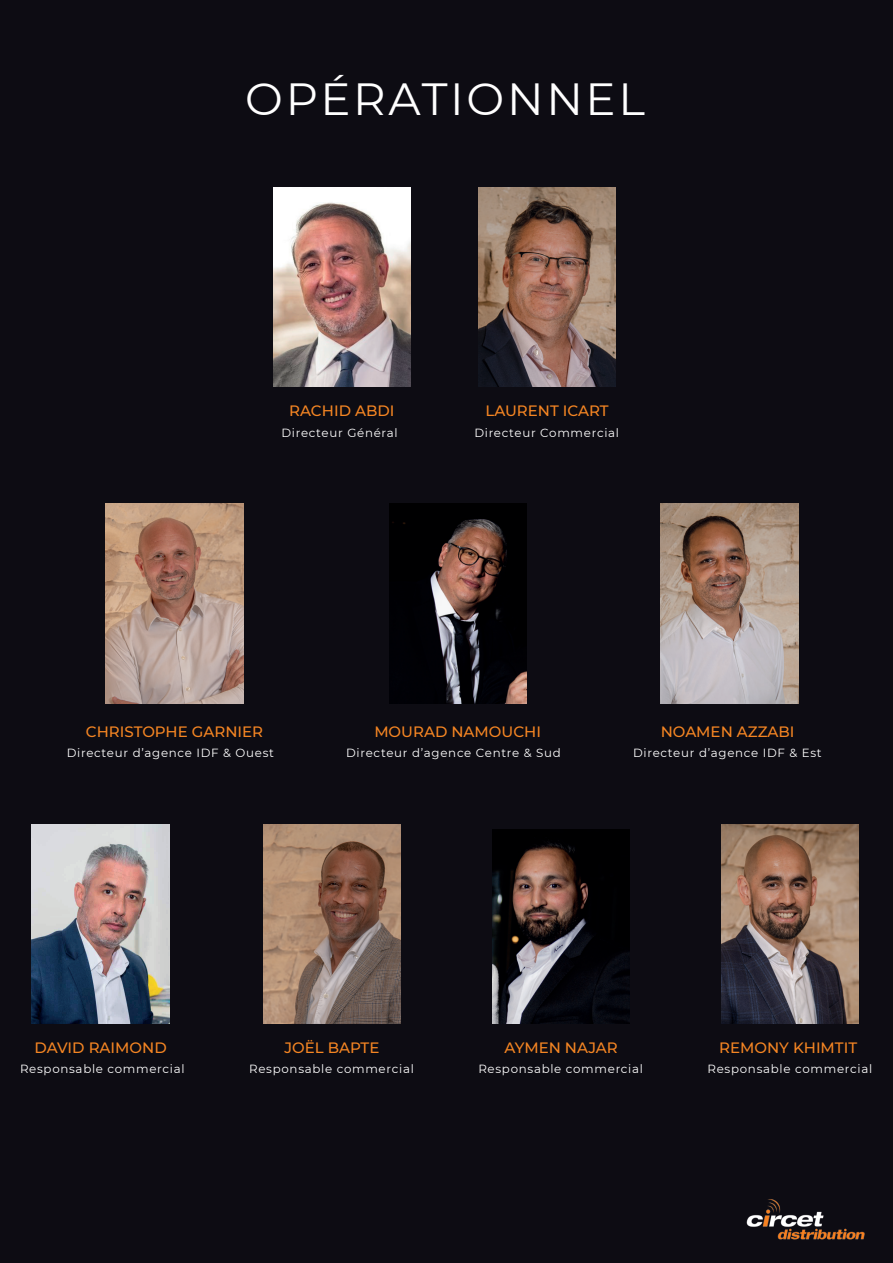
<style>
.page{position:relative;width:893px;height:1263px;background:#0d0c13}
.page>*{position:absolute;margin:0;border:0;box-sizing:border-box;transform-origin:0 0}
.t1{font:45px "Montserrat";letter-spacing:.06em;color:#fff}
.t2{font:500 15px "Montserrat";color:#f48523}
.t3{font:11.85px "Montserrat";letter-spacing:.06em;color:#fff}
</style>
<div class="page">
<img style="left:746px;top:1199px;width:119px;height:41px">
<img style="left:273px;top:187px;width:138px;height:199px">
<img style="left:478px;top:187px;width:138px;height:199px">
<img style="left:106px;top:504px;width:137px;height:199px">
<img style="left:389px;top:504px;width:137px;height:199px">
<img style="left:661px;top:504px;width:137px;height:199px">
<img style="left:32px;top:824px;width:137px;height:200px">
<img style="left:263px;top:824px;width:138px;height:200px">
<img style="left:492px;top:829px;width:138px;height:195px">
<img style="left:722px;top:824px;width:137px;height:200px">
<h1 class="t1" style="left:245px;top:68px;width:401px">OPÉRATIONNEL</h1>
<p class="t2" style="left:289px;top:401px;width:107px">RACHID ABDI</p>
<p class="t3" style="left:281px;top:424px;width:118px">Directeur Général</p>
<p class="t2" style="left:485px;top:401px;width:125px">LAURENT ICART</p>
<p class="t3" style="left:474px;top:424px;width:146px">Directeur Commercial</p>
<p class="t2" style="left:86px;top:721px;width:179px">CHRISTOPHE GARNIER</p>
<p class="t3" style="left:67px;top:745px;width:209px">Directeur d’agence IDF &amp; Ouest</p>
<p class="t2" style="left:374px;top:721px;width:168px">MOURAD NAMOUCHI</p>
<p class="t3" style="left:346px;top:745px;width:216px">Directeur d’agence Centre &amp; Sud</p>
<p class="t2" style="left:661px;top:721px;width:135px">NOAMEN AZZABI</p>
<p class="t3" style="left:633px;top:745px;width:190px">Directeur d’agence IDF &amp; Est</p>
<p class="t2" style="left:35px;top:1037px;width:134px">DAVID RAIMOND</p>
<p class="t3" style="left:20px;top:1060px;width:166px">Responsable commercial</p>
<p class="t2" style="left:285px;top:1037px;width:96px">JOËL BAPTE</p>
<p class="t3" style="left:249px;top:1060px;width:166px">Responsable commercial</p>
<p class="t2" style="left:504px;top:1037px;width:115px">AYMEN NAJAR</p>
<p class="t3" style="left:478px;top:1060px;width:166px">Responsable commercial</p>
<p class="t2" style="left:719px;top:1037px;width:139px">REMONY KHIMTIT</p>
<p class="t3" style="left:707px;top:1060px;width:166px">Responsable commercial</p>
</div>
